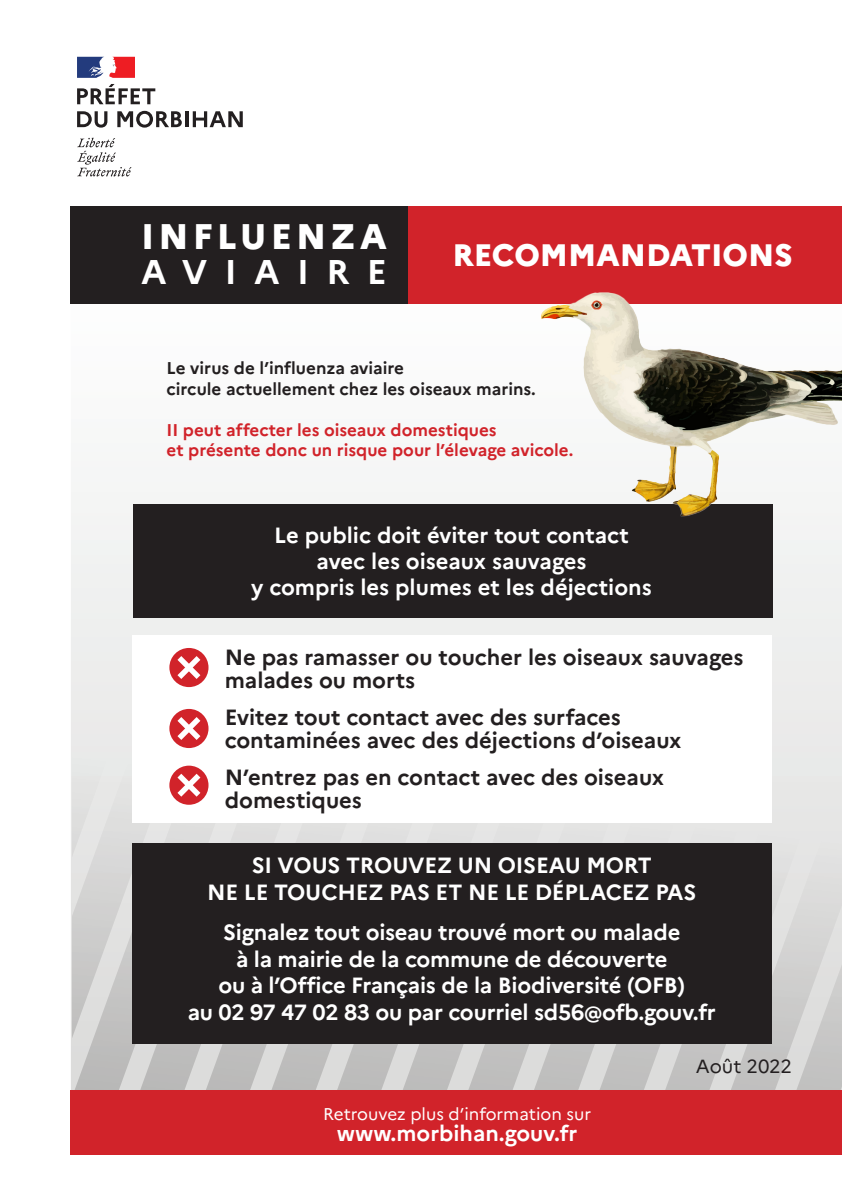
<style>
.page{position:relative;width:842px;height:1191px;background:#fff}
.page>*{position:absolute;margin:0;border:0;box-sizing:border-box;transform-origin:0 0}
.t1{font:800 35.5px "Marianne";letter-spacing:.12em;color:#fff}
.t2{font:700 34.3px "Marianne";letter-spacing:.51em;color:#fff}
.t3{font:800 31px "Marianne";color:#fff}
.t4{font:700 22px/26.4px "Marianne";letter-spacing:-.01em;color:#fff;text-align:center}
.t5{font:700 22px/23px "Marianne";color:#231f20}
.t6{font:700 21.8px "Marianne";color:#fff}
.t7{font:19px "Marianne";color:#231f20}
.t8{font:700 17px "Marianne";color:#d1232a}
.t9{font:700 17px "Marianne";color:#231f20}
.t10{font:17px "Marianne";color:#fff}
</style>
<div class="page">
<svg style="left:71px;top:492px;width:771px;height:598px;background:#dcdcdb"></svg>
<svg style="left:77px;top:84px;width:78px;height:20px"></svg>
<svg style="left:77px;top:111px;width:30px;height:17px"></svg>
<svg style="left:117px;top:111px;width:65px;height:17px"></svg>
<hr style="left:185px;top:111px;width:3px;height:16px;background:#231f20">
<svg style="left:193px;top:111px;width:50px;height:16px"></svg>
<svg style="left:77px;top:138px;width:54px;height:38px"></svg>
<svg style="left:77px;top:57px;width:58px;height:21px"></svg>
<div style="left:133px;top:504px;width:640px;height:114px;background:#231f20"></div>
<div style="left:132px;top:635px;width:640px;height:187px;background:#fff"></div>
<div style="left:132px;top:843px;width:640px;height:200px;background:#231f20"></div>
<div style="left:71px;top:1090px;width:771px;height:64px;background:#d1232a"></div>
<div style="left:70px;top:206px;width:372px;height:98px;background:#231f20"></div>
<div style="left:408px;top:206px;width:434px;height:98px;background:#d1232a"></div>
<img style="left:503px;top:292px;width:339px;height:277px">
<svg style="left:169px;top:648px;width:39px;height:39px"></svg>
<svg style="left:172px;top:650px;width:34px;height:34px"></svg>
<svg style="left:169px;top:709px;width:39px;height:39px"></svg>
<svg style="left:172px;top:711px;width:34px;height:34px"></svg>
<svg style="left:169px;top:765px;width:39px;height:39px"></svg>
<svg style="left:172px;top:768px;width:34px;height:34px"></svg>
<p class="t1" style="left:141px;top:215px;width:247px">INFLUENZA</p>
<p class="t2" style="left:141px;top:250px;width:247px">AVIAIRE</p>
<p class="t3" style="left:452px;top:236px;width:342px">RECOMMANDATIONS</p>
<p class="t9" style="left:167px;top:358px;width:239px">Le virus de l’influenza aviaire</p>
<p class="t9" style="left:167px;top:378px;width:371px">circule actuellement chez les oiseaux marins.</p>
<p class="t8" style="left:167px;top:419px;width:332px">II peut affecter les oiseaux domestiques</p>
<p class="t8" style="left:167px;top:439px;width:408px">et présente donc un risque pour l’élevage avicole.</p>
<p class="t4" style="left:274px;top:521px;width:356px">Le public doit éviter tout contact avec les oiseaux sauvages</p>
<p class="t4" style="left:251px;top:574px;width:402px">y compris les plumes et les déjections</p>
<p class="t5" style="left:225px;top:645px;width:520px">Ne pas ramasser ou toucher les oiseaux sauvages malades ou morts</p>
<p class="t5" style="left:225px;top:705px;width:458px">Evitez tout contact avec des surfaces contaminées avec des déjections d’oiseaux</p>
<p class="t5" style="left:225px;top:765px;width:441px">N’entrez pas en contact avec des oiseaux domestiques</p>
<p class="t4" style="left:252px;top:852px;width:401px">SI VOUS TROUVEZ UN OISEAU MORT</p>
<p class="t4" style="left:207px;top:878px;width:490px">NE LE TOUCHEZ PAS ET NE LE DÉPLACEZ PAS</p>
<p class="t4" style="left:223px;top:919px;width:459px">Signalez tout oiseau trouvé mort ou malade à la mairie de la commune de découverte</p>
<p class="t4" style="left:218px;top:972px;width:468px">ou à l’Office Français de la Biodiversité (OFB)</p>
<p class="t4" style="left:188px;top:998px;width:530px">au 02 97 47 02 83 ou par courriel sd56@ofb.gouv.fr</p>
<p class="t7" style="left:696px;top:1054px;width:97px">Août 2022</p>
<p class="t10" style="left:323px;top:1104px;width:270px">Retrouvez plus d’information sur</p>
<p class="t6" style="left:337px;top:1119px;width:242px">www.morbihan.gouv.fr</p>
</div>
